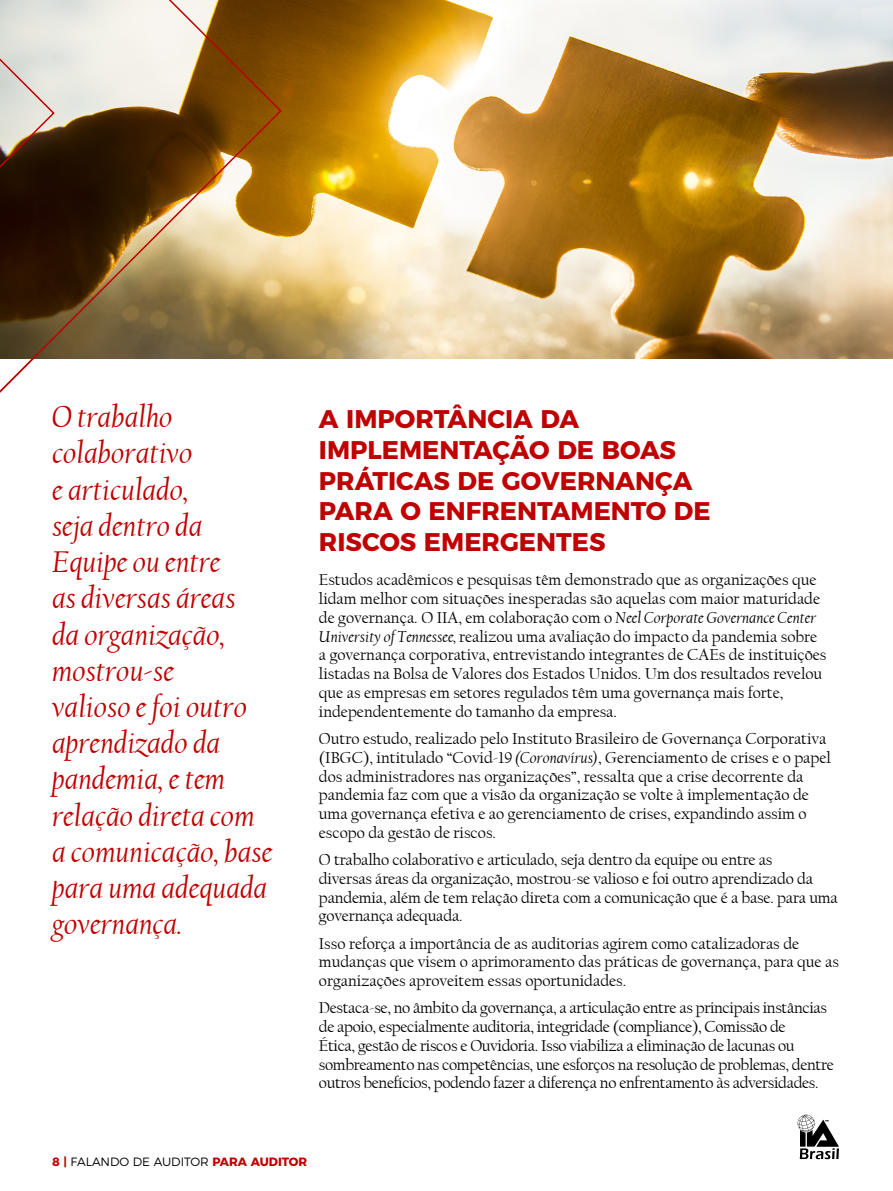
<style>
.page{position:relative;width:893px;height:1191px;background:#fff}
.page>*{position:absolute;margin:0;border:0;box-sizing:border-box;transform-origin:0 0}
.t1{font:italic 31.5px/36.2px "Californian FB";color:#c00000}
.t2{font:700 25.5px/30.6px "Montserrat";color:#c00000}
.t3{font:16.5px/18.8px "Californian FB";color:#000}
.t4{font:16.5px/18.8px "Californian FB";letter-spacing:-.02em;color:#000}
.t5{font:300 12px "Montserrat";color:#000}
.s1{font-style:italic}
.s2{font-weight:700;color:#c00000}
</style>
<div class="page">
<svg style="left:798px;top:1114px;width:41px;height:45px"></svg>
<img style="left:283px;top:0;width:610px;height:358px">
<svg style="left:0;top:0;width:283px;height:393px;background:#978161"></svg>
<h1 class="t1" style="left:52px;top:399px;width:222px">O trabalho colaborativo<br>e articulado,<br>seja dentro da<br>Equipe ou entre<br>as diversas áreas<br>da organização, mostrou-se<br>valioso e foi outro aprendizado da pandemia, e tem relação direta com a comunicação, base para uma adequada governança.</h1>
<h2 class="t2" style="left:319px;top:402px;width:393px">A IMPORTÂNCIA DA<br>IMPLEMENTAÇÃO DE BOAS<br>PRÁTICAS DE GOVERNANÇA<br>PARA O ENFRENTAMENTO DE<br>RISCOS EMERGENTES</h2>
<p class="t3" style="left:319px;top:571px;width:509px">Estudos acadêmicos e pesquisas têm demonstrado que as organizações que lidam melhor com situações inesperadas são aquelas com maior maturidade de governança. O IIA, em colaboração com o <span class="s1">Neel Corporate Governance Center University of Tennessee,</span> realizou uma avaliação do impacto da pandemia sobre a governança corporativa, entrevistando integrantes de CAEs de instituições listadas na Bolsa de Valores dos Estados Unidos. Um dos resultados revelou que as empresas em setores regulados têm uma governança mais forte, independentemente do tamanho da empresa.</p>
<p class="t3" style="left:319px;top:729px;width:514px">Outro estudo, realizado pelo Instituto Brasileiro de Governança Corporativa (IBGC), intitulado “Covid-19 <span class="s1">(Coronavírus)</span>, Gerenciamento de crises e o papel dos administradores nas organizações”, ressalta que a crise decorrente da pandemia faz com que a visão da organização se volte à implementação de uma governança efetiva e ao gerenciamento de crises, expandindo assim o escopo da gestão de riscos.</p>
<p class="t3" style="left:319px;top:850px;width:520px">O trabalho colaborativo e articulado, seja dentro da equipe ou entre as<br>diversas áreas da organização, mostrou-se valioso e foi outro aprendizado da pandemia, além de tem relação direta com a comunicação que é a base. para uma governança adequada.</p>
<p class="t3" style="left:319px;top:934px;width:522px">Isso reforça a importância de as auditorias agirem como catalizadoras de mudanças que visem o aprimoramento das práticas de governança, para que as organizações aproveitem essas oportunidades.</p>
<p class="t4" style="left:319px;top:998px;width:516px">Destaca-se, no âmbito da governança, a articulação entre as principais instâncias de apoio, especialmente auditoria, integridade (compliance), Comissão de<br>Ética, gestão de riscos e Ouvidoria. Isso viabiliza a eliminação de lacunas ou sombreamento nas competências, une esforços na resolução de problemas, dentre outros benefícios, podendo fazer a diferença no enfrentamento às adversidades.</p>
<p class="t5" style="left:52px;top:1152px;width:257px"><span class="s2">8 |</span> FALANDO DE AUDITOR <span class="s2">PARA AUDITOR</span></p>
</div>
